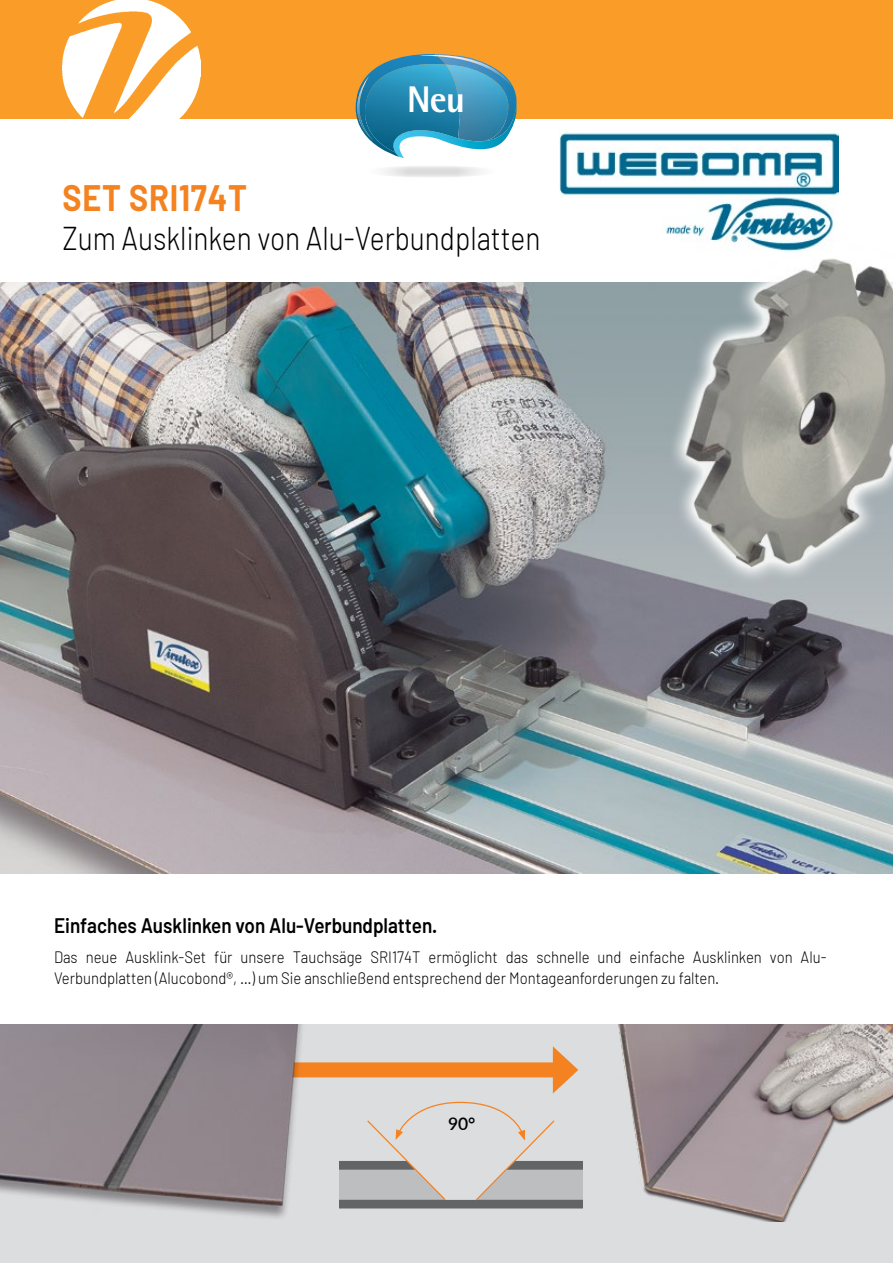
<style>
.page{position:relative;width:893px;height:1263px;background:#fff}
.page>*{position:absolute;margin:0;border:0;box-sizing:border-box;transform-origin:0 0}
.t1{font:800 37.05px "Rotis Semi Sans";color:#fff;scale:.95 1}
.t2{font:700 36px "Barlow";letter-spacing:.025em;color:#f58220;scale:.9 1}
.t3{font:300 33px "Barlow";color:#000;scale:.85 1}
.t4{font:600 21px "Barlow";color:#000;scale:.9 1}
.t5{font:600 17.4px "Lato";color:#000}
.t6{font:300 16.5px/21px "Barlow";color:#000;scale:.9 1}
</style>
<div class="page">
<div style="left:0;top:1024px;width:893px;height:239px;background:#dcddde"></div>
<div style="left:0;top:0;width:893px;height:118px;background:#f99d28"></div>
<img style="left:62px;top:0;width:139px;height:119px">
<img style="left:559px;top:132px;width:280px;height:92px">
<div style="left:326px;top:1161px;width:270px;height:47px;background:#bcbec0;border:9px solid #636466"></div>
<div style="left:318px;top:1151px;width:21px;height:64px;background:#dcddde"></div>
<img style="left:0;top:283px;width:893px;height:590px">
<img style="left:577px;top:1024px;width:316px;height:197px">
<div style="left:284px;top:1062px;width:279px;height:15px;background:#f58220"></div>
<svg style="left:360px;top:1030px;width:218px;height:172px"></svg>
<img style="left:0;top:1024px;width:327px;height:194px">
<img style="left:509px;top:224px;width:384px;height:368px">
<svg style="left:383px;top:166px;width:98px;height:11px"></svg>
<svg style="left:343px;top:54px;width:173px;height:104px"></svg>
<img style="left:436px;top:55px;width:76px;height:32px">
<h2 class="t2" style="left:62px;top:176px;width:207px">SET SRI174T</h2>
<h1 class="t1" style="left:407px;top:76px;width:62px">Neu</h1>
<h3 class="t3" style="left:62px;top:218px;width:564px">Zum Ausklinken von Alu-Verbundplatten</h3>
<p class="t4" style="left:54px;top:913px;width:427px">Einfaches Ausklinken von Alu-Verbundplatten.</p>
<p class="t6" style="left:54px;top:946px;width:860px">Das neue Ausklink-Set für unsere Tauchsäge SRI174T ermöglicht das schnelle und einfache Ausklinken von Alu-<br>Verbundplatten (Alucobond®, …) um Sie anschließend entsprechend der Montageanforderungen zu falten.</p>
<p class="t5" style="left:448px;top:1110px;width:29px">90°</p>
</div>
